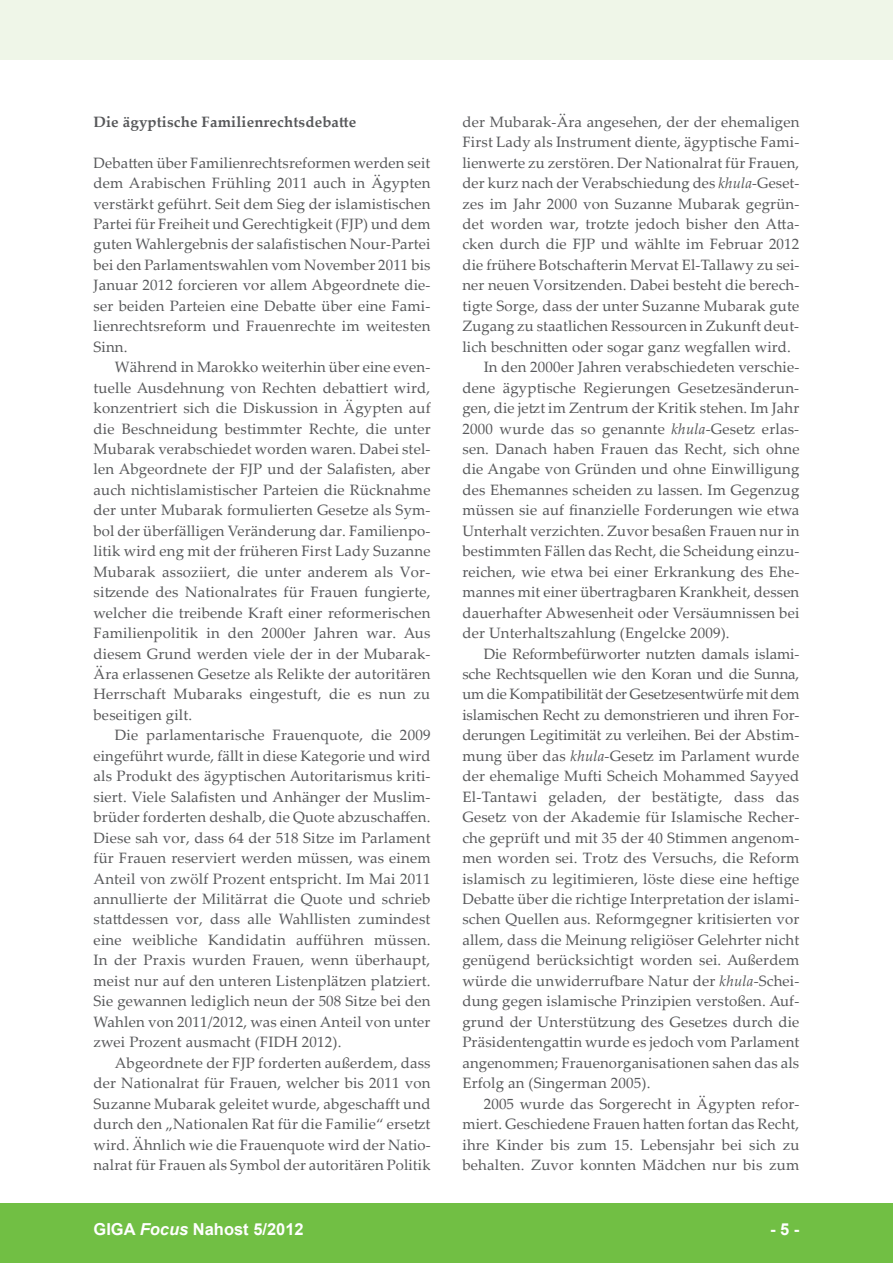
<style>
.page{position:relative;width:893px;height:1263px;background:#fff}
.page>*{position:absolute;margin:0;border:0;box-sizing:border-box;transform-origin:0 0}
.t1{font:700 16.5px "Arial";color:#fff}
.t2{font:15px/20.4px "Palatino Linotype";letter-spacing:.01em;color:#57585a;text-align:justify}
.t3{font:15px "Palatino Linotype";letter-spacing:-.01em;color:#57585a}
.t4{font:700 15px "Palatino Linotype";letter-spacing:.01em;color:#57585a}
.s1{font-style:italic}
</style>
<div class="page">
<div style="left:0;top:1203px;width:893px;height:60px;background:#71bf44"></div>
<div style="left:0;top:0;width:893px;height:60px;background:#eff6e8"></div>
<p class="t4" style="left:94px;top:111px;width:264px">Die ägyptische Familienrechtsdebatte</p>
<p class="t2" style="left:94px;top:152px;width:339px">Debatten über Familienrechtsreformen werden seit dem Arabischen Frühling 2011 auch in Ägypten verstärkt geführt. Seit dem Sieg der islamistischen Partei für Freiheit und Gerechtigkeit (FJP) und dem guten Wahlergebnis der salafistischen Nour-Partei bei den Parlamentswahlen vom November 2011 bis Januar 2012 forcieren vor allem Abgeordnete die&shy;ser beiden Parteien eine Debatte über eine Fami&shy;lienrechtsreform und Frauenrechte im weitesten Sinn.</p>
<p class="t2" style="left:94px;top:356px;width:339px;text-indent:21px">Während in Marokko weiterhin über eine even&shy;tuelle Ausdehnung von Rechten debattiert wird, konzentriert sich die Diskussion in Ägypten auf die Beschneidung bestimmter Rechte, die unter Mubarak verabschiedet worden waren. Dabei stel&shy;len Abgeordnete der FJP und der Salafisten, aber auch nichtislamistischer Parteien die Rücknahme der unter Mubarak formulierten Gesetze als Sym&shy;bol der überfälligen Veränderung dar. Familienpo&shy;litik wird eng mit der früheren First Lady Suzanne Mubarak assoziiert, die unter anderem als Vor&shy;sitzende des Nationalrates für Frauen fungierte, welcher die treibende Kraft einer reformerischen Familienpolitik in den 2000er Jahren war. Aus diesem Grund werden viele der in der Mubarak-Ära erlassenen Gesetze als Relikte der autoritären Herrschaft Mubaraks eingestuft, die es nun zu beseitigen gilt.</p>
<p class="t2" style="left:94px;top:724px;width:339px;text-indent:21px">Die parlamentarische Frauenquote, die 2009 eingeführt wurde, fällt in diese Kategorie und wird als Produkt des ägyptischen Autoritarismus kriti&shy;siert. Viele Salafisten und Anhänger der Muslim&shy;brüder forderten deshalb, die Quote abzuschaffen.<br>Diese sah vor, dass 64 der 518 Sitze im Parlament für Frauen reserviert werden müssen, was einem Anteil von zwölf Prozent entspricht. Im Mai 2011 annullierte der Militärrat die Quote und schrieb stattdessen vor, dass alle Wahllisten zumindest eine weibliche Kandidatin aufführen müssen.<br>In der Praxis wurden Frauen, wenn überhaupt, meist nur auf den unteren Listenplätzen platziert.<br>Sie gewannen lediglich neun der 508 Sitze bei den Wahlen von 2011/2012, was einen Anteil von unter zwei Prozent ausmacht (FIDH 2012).</p>
<p class="t2" style="left:94px;top:1052px;width:339px;text-indent:21px">Abgeordnete der FJP forderten außerdem, dass der Nationalrat für Frauen, welcher bis 2011 von Suzanne Mubarak geleitet wurde, abgeschafft und durch den „Nationalen Rat für die Familie“ ersetzt wird. Ähnlich wie die Frauenquote wird der Natio&shy;nalrat für Frauen als Symbol der autoritären Politik</p>
<p class="t2" style="left:462px;top:111px;width:338px">der Mubarak-Ära angesehen, der der ehemaligen</p>
<p class="t2" style="left:462px;top:131px;width:338px">First Lady als Instrument diente, ägyptische Fami-</p>
<p class="t2" style="left:462px;top:152px;width:338px">lienwerte zu zerstören. Der Nationalrat für Frauen,</p>
<p class="t2" style="left:462px;top:172px;width:339px">der kurz nach der Verabschiedung des <span class="s1">khula</span>-Geset-</p>
<p class="t2" style="left:462px;top:193px;width:338px">zes im Jahr 2000 von Suzanne Mubarak gegrün-</p>
<p class="t2" style="left:462px;top:213px;width:339px">det worden war, trotzte jedoch bisher den Atta-</p>
<p class="t2" style="left:462px;top:234px;width:338px">cken durch die FJP und wählte im Februar 2012</p>
<p class="t2" style="left:462px;top:254px;width:339px">die frühere Botschafterin Mervat El-Tallawy zu sei-</p>
<p class="t2" style="left:462px;top:274px;width:338px">ner neuen Vorsitzenden. Dabei besteht die berech-</p>
<p class="t2" style="left:462px;top:295px;width:338px">tigte Sorge, dass der unter Suzanne Mubarak gute</p>
<p class="t2" style="left:462px;top:315px;width:338px">Zugang zu staatlichen Ressourcen in Zukunft deut-</p>
<p class="t2" style="left:462px;top:336px;width:330px">lich beschnitten oder sogar ganz wegfallen wird.</p>
<p class="t2" style="left:484px;top:356px;width:317px">In den 2000er Jahren verabschiedeten verschie-</p>
<p class="t2" style="left:462px;top:377px;width:338px">dene ägyptische Regierungen Gesetzesänderun-</p>
<p class="t2" style="left:462px;top:397px;width:338px">gen, die jetzt im Zentrum der Kritik stehen. Im Jahr</p>
<p class="t2" style="left:462px;top:418px;width:338px">2000 wurde das so genannte <span class="s1">khula</span>-Gesetz erlas-</p>
<p class="t2" style="left:462px;top:438px;width:339px">sen. Danach haben Frauen das Recht, sich ohne</p>
<p class="t2" style="left:462px;top:459px;width:338px">die Angabe von Gründen und ohne Einwilligung</p>
<p class="t2" style="left:462px;top:479px;width:338px">des Ehemannes scheiden zu lassen. Im Gegenzug</p>
<p class="t2" style="left:462px;top:499px;width:338px">müssen sie auf finanzielle Forderungen wie etwa</p>
<p class="t2" style="left:462px;top:520px;width:339px">Unterhalt verzichten. Zuvor besaßen Frauen nur in</p>
<p class="t2" style="left:462px;top:540px;width:339px">bestimmten Fällen das Recht, die Scheidung einzu-</p>
<p class="t2" style="left:462px;top:561px;width:338px">reichen, wie etwa bei einer Erkrankung des Ehe-</p>
<p class="t2" style="left:462px;top:581px;width:338px">mannes mit einer übertragbaren Krankheit, dessen</p>
<p class="t2" style="left:462px;top:602px;width:338px">dauerhafter Abwesenheit oder Versäumnissen bei</p>
<p class="t2" style="left:462px;top:622px;width:269px">der Unterhaltszahlung (Engelcke 2009).</p>
<p class="t2" style="left:484px;top:643px;width:317px">Die Reformbefürworter nutzten damals islami-</p>
<p class="t3" style="left:462px;top:663px;width:338px">sche Rechtsquellen wie den Koran und die Sunna,</p>
<p class="t3" style="left:462px;top:684px;width:339px">um die Kompatibilität der Gesetzesentwürfe mit dem</p>
<p class="t3" style="left:462px;top:704px;width:338px">islamischen Recht zu demonstrieren und ihren For-</p>
<p class="t3" style="left:462px;top:725px;width:338px">derungen Legitimität zu verleihen. Bei der Abstim-</p>
<p class="t2" style="left:462px;top:745px;width:338px">mung über das <span class="s1">khula</span>-Gesetz im Parlament wurde</p>
<p class="t2" style="left:462px;top:765px;width:338px">der ehemalige Mufti Scheich Mohammed Sayyed</p>
<p class="t2" style="left:462px;top:786px;width:338px">El-Tantawi geladen, der bestätigte, dass das</p>
<p class="t2" style="left:462px;top:806px;width:339px">Gesetz von der Akademie für Islamische Recher-</p>
<p class="t2" style="left:462px;top:827px;width:339px">che geprüft und mit 35 der 40 Stimmen angenom-</p>
<p class="t2" style="left:462px;top:847px;width:338px">men worden sei. Trotz des Versuchs, die Reform</p>
<p class="t2" style="left:462px;top:868px;width:339px">islamisch zu legitimieren, löste diese eine heftige</p>
<p class="t2" style="left:462px;top:888px;width:338px">Debatte über die richtige Interpretation der islami-</p>
<p class="t2" style="left:462px;top:908px;width:338px">schen Quellen aus. Reformgegner kritisierten vor</p>
<p class="t2" style="left:462px;top:929px;width:338px">allem, dass die Meinung religiöser Gelehrter nicht</p>
<p class="t2" style="left:462px;top:949px;width:338px">genügend berücksichtigt worden sei. Außerdem</p>
<p class="t2" style="left:462px;top:970px;width:338px">würde die unwiderrufbare Natur der <span class="s1">khula</span>-Schei-</p>
<p class="t2" style="left:462px;top:990px;width:338px">dung gegen islamische Prinzipien verstoßen. Auf-</p>
<p class="t2" style="left:462px;top:1011px;width:338px">grund der Unterstützung des Gesetzes durch die</p>
<p class="t2" style="left:462px;top:1031px;width:339px">Präsidentengattin wurde es jedoch vom Parlament</p>
<p class="t2" style="left:462px;top:1052px;width:338px">angenommen; Frauenorganisationen sahen das als</p>
<p class="t2" style="left:462px;top:1072px;width:189px">Erfolg an (Singerman 2005).</p>
<p class="t2" style="left:484px;top:1093px;width:317px">2005 wurde das Sorgerecht in Ägypten refor-</p>
<p class="t2" style="left:462px;top:1113px;width:338px">miert. Geschiedene Frauen hatten fortan das Recht,</p>
<p class="t2" style="left:462px;top:1133px;width:339px">ihre Kinder bis zum 15. Lebensjahr bei sich zu</p>
<p class="t2" style="left:462px;top:1154px;width:338px">behalten. Zuvor konnten Mädchen nur bis zum</p>
<p class="t1" style="left:94px;top:1218px;width:212px">GIGA <span class="s1">Focus</span> Nahost 5/2012</p>
<p class="t1" style="left:770px;top:1218px;width:31px">- 5 -</p>
</div>
